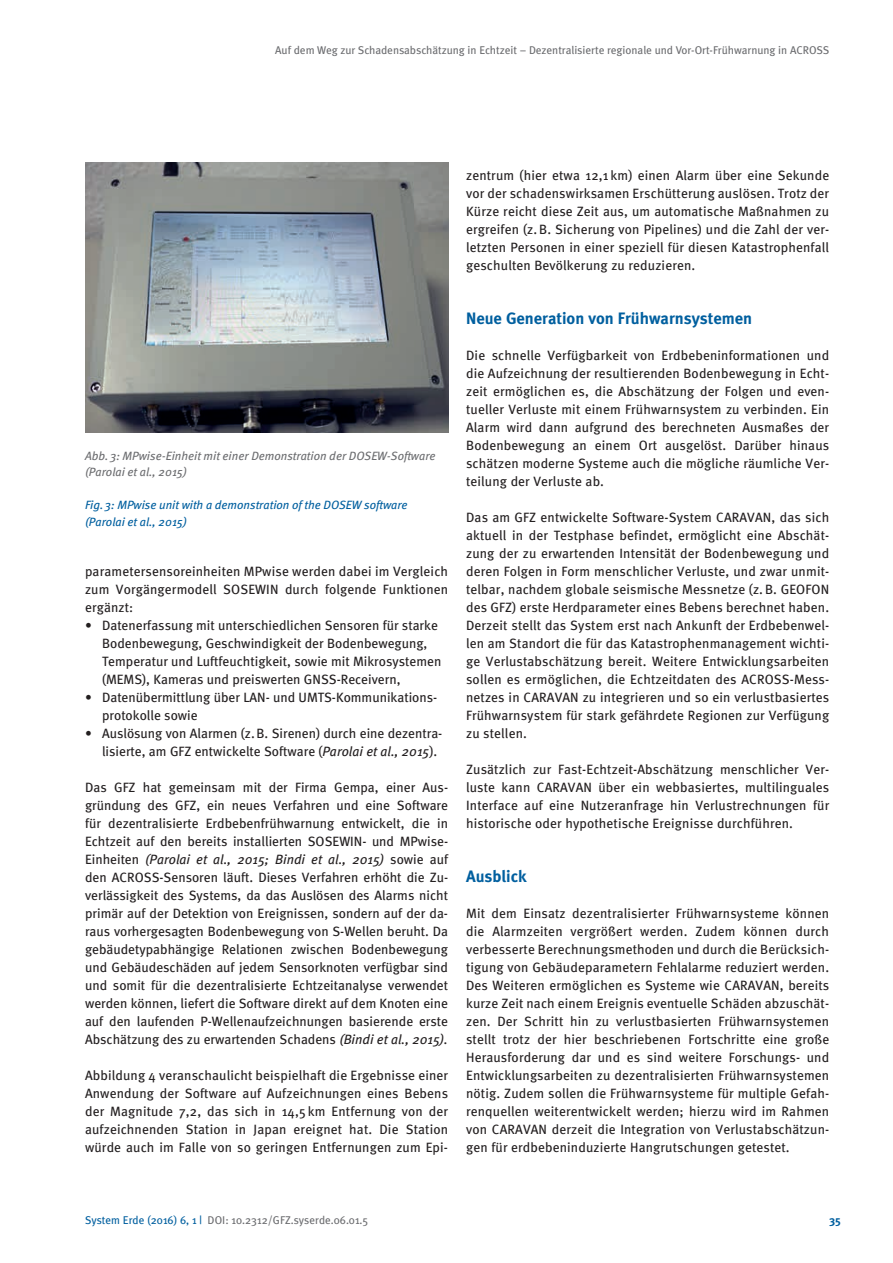
<style>
.page{position:relative;width:893px;height:1263px;background:#fff}
.page>*{position:absolute;margin:0;border:0;box-sizing:border-box;transform-origin:0 0}
.t1{font:700 16.5px "Meta";color:#005f9f}
.t2{font:13.5px/18px "Meta";color:#231f20;text-align:justify}
.t3{font:italic 12px/16.5px "Meta";color:#6c6d70}
.t4{font:italic 12px/16.5px "Meta";color:#005f9f}
.t5{font:11.25px "Meta";color:#6c6d70}
.t6{font:11.25px "Meta Plus";color:#6c6d70}
.t7{font:700 11.25px "Meta";color:#005f9f}
.s1{font-style:italic}
.s2{color:#005f9f}
</style>
<div class="page">
<img style="left:85px;top:162px;width:363px;height:270px">
<p class="t5" style="left:275px;top:43px;width:556px">Auf dem Weg zur Schadensabschätzung in Echtzeit – Dezentralisierte regionale und Vor-Ort-Frühwarnung in ACROSS</p>
<p class="t3" style="left:85px;top:447px;width:352px">Abb. 3: MPwise-Einheit mit einer Demonstration der DOSEW-Software (Parolai et al., 2015)</p>
<p class="t4" style="left:85px;top:496px;width:324px">Fig. 3: MPwise unit with a demonstration of the DOSEW software (Parolai et al., 2015)</p>
<p class="t2" style="left:85px;top:562px;width:365px">parametersensoreinheiten MPwise werden dabei im Vergleich zum Vorgängermodell SOSEWIN durch folgende Funktionen ergänzt:</p>
<p class="t2" style="left:102px;top:616px;width:341px;text-align:left;text-indent:-17px">• Datenerfassung mit unterschiedlichen Sensoren für starke Bodenbewegung, Geschwindigkeit der Bodenbewegung, Temperatur und Luftfeuchtigkeit, sowie mit Mikrosystemen (MEMS), Kameras und preiswerten GNSS-Receivern,</p>
<p class="t2" style="left:102px;top:688px;width:337px;text-indent:-17px">• Datenübermittlung über LAN- und UMTS-Kommunikations&shy;protokolle sowie</p>
<p class="t2" style="left:102px;top:724px;width:342px;text-indent:-17px">• Auslösung von Alarmen (z.B. Sirenen) durch eine dezentra&shy;lisierte, am GFZ entwickelte Software (<span class="s1">Parolai et al., 2015</span>).</p>
<p class="t2" style="left:85px;top:778px;width:365px">Das GFZ hat gemeinsam mit der Firma Gempa, einer Aus&shy;gründung des GFZ, ein neues Verfahren und eine Software für dezentralisierte Erdbebenfrühwarnung entwickelt, die in Echtzeit auf den bereits installierten SOSEWIN- und MPwise-Einheiten <span class="s1">(Parolai et al., 2015; Bindi et al., 2015)</span> sowie auf den ACROSS-Sensoren läuft. Dieses Verfahren erhöht die Zu&shy;verlässigkeit des Systems, da das Auslösen des Alarms nicht primär auf der Detektion von Ereignissen, sondern auf der da&shy;raus vorhergesagten Bodenbewegung von S-Wellen beruht. Da gebäudetypabhängige Relationen zwischen Bodenbewegung und Gebäudeschäden auf jedem Sensorknoten verfügbar sind und somit für die dezentralisierte Echtzeitanalyse verwendet werden können, liefert die Software direkt auf dem Knoten eine auf den laufenden P-Wellenaufzeichnungen basierende erste Abschätzung des zu erwartenden Schadens <span class="s1">(Bindi et al., 2015).</span></p>
<p class="t2" style="left:85px;top:1066px;width:365px">Abbildung 4 veranschaulicht beispielhaft die Ergebnisse einer Anwendung der Software auf Aufzeichnungen eines Bebens der Magnitude 7,2, das sich in 14,5 km Entfernung von der aufzeichnenden Station in Japan ereignet hat. Die Station würde auch im Falle von so geringen Entfernungen zum Epi-</p>
<p class="t2" style="left:466px;top:166px;width:365px">zentrum (hier etwa 12,1 km) einen Alarm über eine Sekunde vor der schadenswirksamen Erschütterung auslösen. Trotz der Kürze reicht diese Zeit aus, um automatische Maßnahmen zu ergreifen (z.B. Sicherung von Pipelines) und die Zahl der ver&shy;letzten Personen in einer speziell für diesen Katastrophenfall geschulten Bevölkerung zu reduzieren.</p>
<p class="t1" style="left:466px;top:308px;width:288px">Neue Generation von Frühwarnsystemen</p>
<p class="t2" style="left:466px;top:346px;width:365px">Die schnelle Verfügbarkeit von Erdbebeninformationen und die Aufzeichnung der resultierenden Bodenbewegung in Echt&shy;zeit ermöglichen es, die Abschätzung der Folgen und even&shy;tueller Verluste mit einem Frühwarnsystem zu verbinden. Ein Alarm wird dann aufgrund des berechneten Ausmaßes der Bodenbewegung an einem Ort ausgelöst. Darüber hinaus schätzen moderne Systeme auch die mögliche räumliche Ver&shy;teilung der Verluste ab.</p>
<p class="t2" style="left:466px;top:508px;width:365px">Das am GFZ entwickelte Software-System CARAVAN, das sich aktuell in der Testphase befindet, ermöglicht eine Abschät&shy;zung der zu erwartenden Intensität der Bodenbewegung und deren Folgen in Form menschlicher Verluste, und zwar unmit&shy;telbar, nachdem globale seismische Messnetze (z.B. GEOFON des GFZ) erste Herdparameter eines Bebens berechnet haben.<br>Derzeit stellt das System erst nach Ankunft der Erdbebenwel&shy;len am Standort die für das Katastrophenmanagement wichti&shy;ge Verlustabschätzung bereit. Weitere Entwicklungsarbeiten sollen es ermöglichen, die Echtzeitdaten des ACROSS-Mess&shy;netzes in CARAVAN zu integrieren und so ein verlustbasiertes Frühwarnsystem für stark gefährdete Regionen zur Verfügung zu stellen.</p>
<p class="t2" style="left:466px;top:760px;width:365px">Zusätzlich zur Fast-Echtzeit-Abschätzung menschlicher Ver&shy;luste kann CARAVAN über ein webbasiertes, multilinguales Interface auf eine Nutzeranfrage hin Verlustrechnungen für historische oder hypothetische Ereignisse durchführen.</p>
<p class="t1" style="left:466px;top:866px;width:62px">Ausblick</p>
<p class="t2" style="left:466px;top:904px;width:365px">Mit dem Einsatz dezentralisierter Frühwarnsysteme können die Alarmzeiten vergrößert werden. Zudem können durch verbesserte Berechnungsmethoden und durch die Berücksich&shy;tigung von Gebäudeparametern Fehlalarme reduziert werden.<br>Des Weiteren ermöglichen es Systeme wie CARAVAN, bereits kurze Zeit nach einem Ereignis eventuelle Schäden abzuschät&shy;zen. Der Schritt hin zu verlustbasierten Frühwarnsystemen stellt trotz der hier beschriebenen Fortschritte eine große Herausforderung dar und es sind weitere Forschungs- und Entwicklungsarbeiten zu dezentralisierten Frühwarnsystemen nötig. Zudem sollen die Frühwarnsysteme für multiple Gefah&shy;renquellen weiterentwickelt werden; hierzu wird im Rahmen von CARAVAN derzeit die Integration von Verlustabschätzun&shy;gen für erdbebeninduzierte Hangrutschungen getestet.</p>
<p class="t6" style="left:85px;top:1214px;width:285px"><span class="s2">System Erde (2016) 6, 1 |</span> DOI: 10.2312/GFZ.syserde.06.01.5</p>
<p class="t7" style="left:829px;top:1213px;width:13px">35</p>
</div>
